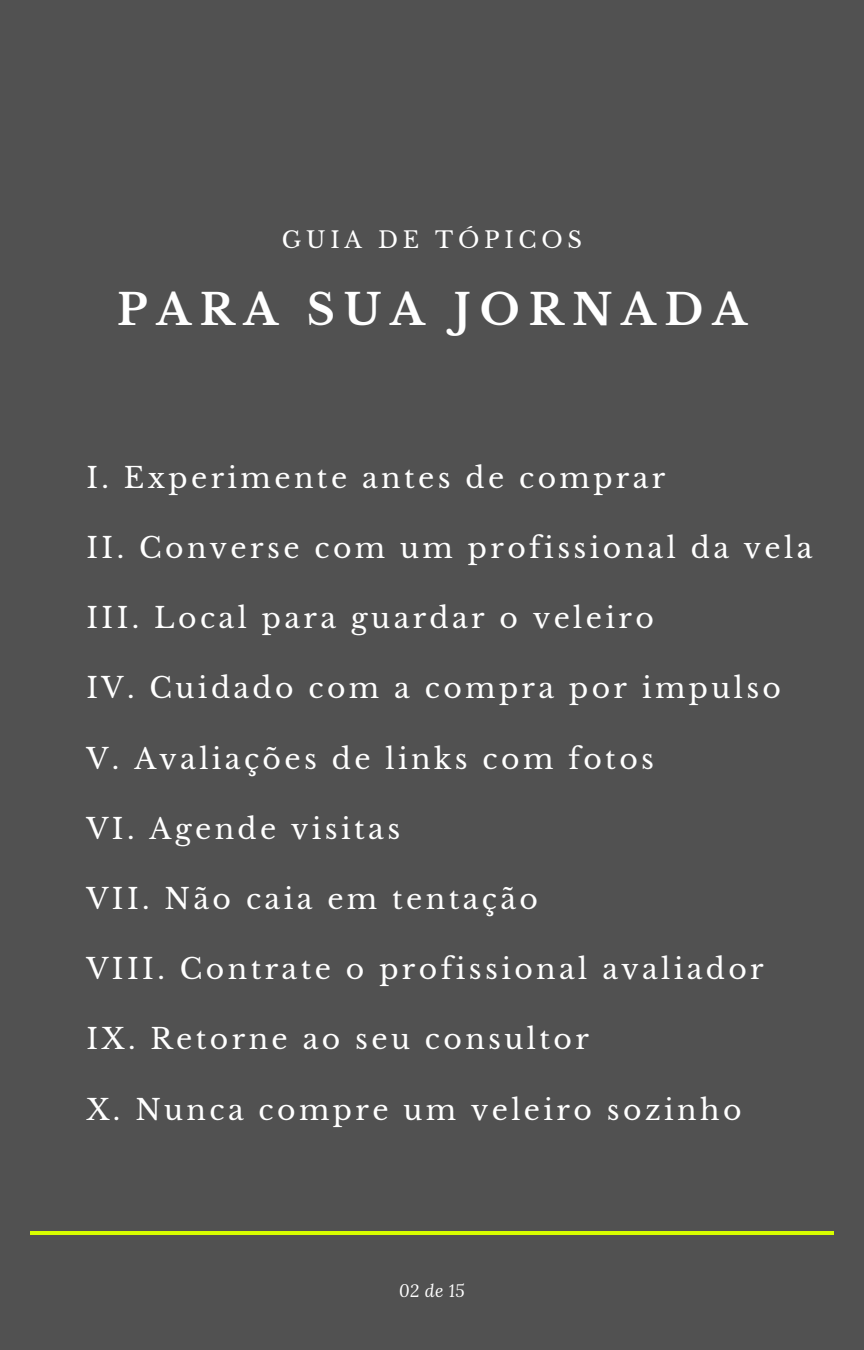
<style>
.page{position:relative;width:864px;height:1350px;background:#515151}
.page>*{position:absolute;margin:0;border:0;box-sizing:border-box;transform-origin:0 0}
.t1{font:700 42.52px "Libre Baskerville";letter-spacing:.21em;color:#fff}
.t2{font:28.35px "Libre Baskerville";letter-spacing:.12em;color:#fff}
.t3{font:22.5px "Libre Baskerville";letter-spacing:.21em;color:#fff}
.t4{font:italic 17.78px "Lora";color:#fff}
</style>
<div class="page">
<hr style="left:30px;top:1231px;width:803px;height:4px;background:#d8ff00">
<p class="t3" style="left:282px;top:227px;width:302px">GUIA DE TÓPICOS</p>
<h1 class="t1" style="left:117px;top:284px;width:631px">PARA SUA JORNADA</h1>
<h3 class="t2" style="left:86px;top:460px;width:581px">I. Experimente antes de comprar</h3>
<h3 class="t2" style="left:86px;top:531px;width:728px">II. Converse com um profissional da vela</h3>
<h3 class="t2" style="left:86px;top:601px;width:569px">III. Local para guardar o veleiro</h3>
<h3 class="t2" style="left:86px;top:671px;width:696px">IV. Cuidado com a compra por impulso</h3>
<h3 class="t2" style="left:86px;top:741px;width:569px">V. Avaliações de links com fotos</h3>
<h3 class="t2" style="left:86px;top:811px;width:315px">VI. Agende visitas</h3>
<h3 class="t2" style="left:86px;top:882px;width:453px">VII. Não caia em tentação</h3>
<h3 class="t2" style="left:86px;top:952px;width:679px">VIII. Contrate o profissional avaliador</h3>
<h3 class="t2" style="left:86px;top:1022px;width:504px">IX. Retorne ao seu consultor</h3>
<h3 class="t2" style="left:86px;top:1092px;width:657px">X. Nunca compre um veleiro sozinho</h3>
<h2 class="t4" style="left:399px;top:1279px;width:67px">02 de 15</h2>
</div>
